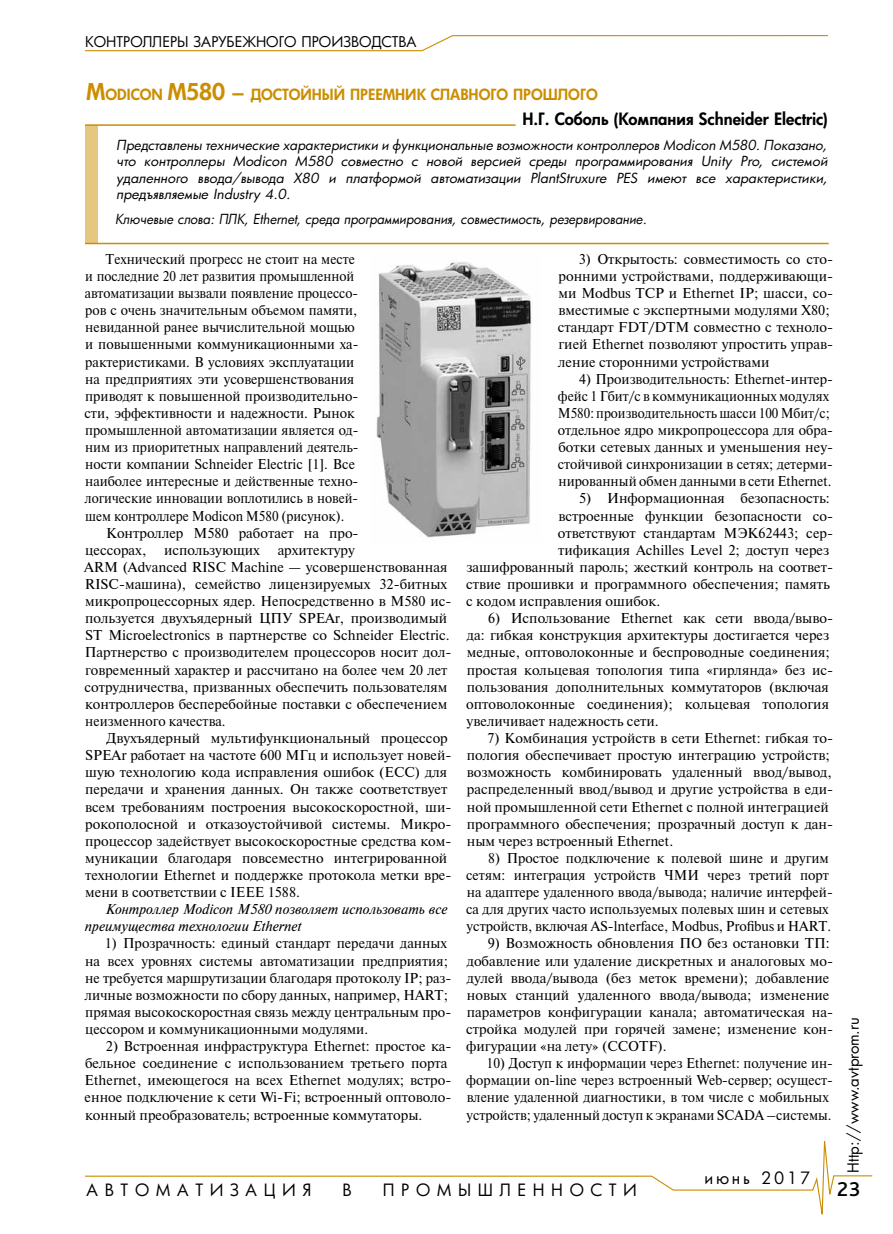
<style>
.page{position:relative;width:893px;height:1234px;background:#fff}
.page>*{position:absolute;margin:0;border:0;box-sizing:border-box;transform-origin:0 0}
.t1{font:500 21px "Bliss Pro";color:#000}
.t2{font:800 16.5px "Futura Cyr";color:#000}
.t3{font:16.5px "Futura Cyr";letter-spacing:.4em;color:#000}
.t4{font:800 15px "Futura Cyr";color:#cc8e00}
.t5{font:15px "Futura Cyr";color:#000}
.t6{font:14.4px "Futura Cyr";color:#000}
.t7{font:14.25px/17.1px "Newton";color:#000}
.t8{font:14.25px/17.2px "Newton";color:#000;scale:.95 1}
.t9{font:14.25px "Newton";color:#000;scale:.93 1}
.t10{font:14.25px "Newton";color:#000;scale:.96 1}
.t11{font:italic 14.25px/17.1px "Newton";color:#000}
.t12{font:italic 13.5px/16.2px "Futura Cyr";color:#000;text-align:justify}
.t13{font:italic 13.5px "Futura Cyr";color:#000;scale:.96 1}
.s1{font-size:22.5px}
</style>
<div class="page">
<svg style="left:85px;top:1141px;width:788px;height:74px"></svg>
<svg style="left:85px;top:35px;width:743px;height:17px"></svg>
<div style="left:85px;top:125px;width:12px;height:118px;background:#e5c780"></div>
<hr style="left:85px;top:124px;width:431px;height:2px;background:#cc8e00">
<hr style="left:85px;top:243px;width:744px;height:1px;background:#cc8e00">
<img style="left:376px;top:262px;width:156px;height:276px">
<p class="t6" style="left:85px;top:33px;width:333px">Контроллеры зарубежного производства</p>
<p class="t4" style="left:87px;top:86px;width:29px"><span class="s1">M</span>odico</p>
<p class="t4" style="left:152px;top:86px;width:111px">n <span class="s1">M580 –</span> досто</p>
<p class="t4" style="left:300px;top:86px;width:60px">йный преемник</p>
<p class="t4" style="left:431px;top:86px;width:11px">славного</p>
<p class="t4" style="left:513px;top:86px;width:11px">про</p>
<p class="t4" style="left:543px;top:86px;width:26px">шлого</p>
<p class="t2" style="left:522px;top:109px;width:307px">Н.Г. Соболь (Компания Schneider Electric)</p>
<p class="t12" style="left:116px;top:137px;width:713px">Представлены технические характеристики и функциональные возможности контроллеров Modicon M580. Показано, что контроллеры Modicon M580 совместно с новой версией среды программирования Unity Pro, системой удаленного ввода/вывода X80 и платформой автоматизации PlantStruxure PES имеют все характеристики, предъявляемые Industry 4.0.</p>
<p class="t13" style="left:115px;top:210px;width:555px">Ключевые слова: ПЛК, Ethernet, среда программирования, совместимость, резервирование.</p>
<p class="t8" style="left:106px;top:250px;width:264px">Технический прогресс не стоит на месте</p>
<p class="t9" style="left:85px;top:265px;width:291px">и последние 20 лет развития промышленной</p>
<p class="t9" style="left:85px;top:282px;width:295px">автоматизации вызвали появление процессо-</p>
<p class="t8" style="left:85px;top:301px;width:288px">ров с очень значительным объемом памяти,</p>
<p class="t10" style="left:85px;top:317px;width:282px">невиданной ранее вычислительной мощью</p>
<p class="t7" style="left:85px;top:335px;width:275px">и повышенными коммуникационными ха-</p>
<p class="t7" style="left:85px;top:352px;width:270px">рактеристиками. В условиях эксплуатации</p>
<p class="t7" style="left:85px;top:369px;width:271px">на предприятиях эти усовершенствования</p>
<p class="t7" style="left:85px;top:387px;width:275px">приводят к повышенной производительно-</p>
<p class="t7" style="left:85px;top:404px;width:272px">сти, эффективности и надежности. Рынок</p>
<p class="t8" style="left:85px;top:421px;width:289px">промышленной автоматизации является од-</p>
<p class="t8" style="left:85px;top:438px;width:289px">ним из приоритетных направлений деятель-</p>
<p class="t7" style="left:85px;top:455px;width:271px">ности компании Schneider Electric [1]. Все</p>
<p class="t10" style="left:85px;top:471px;width:286px">наиболее интересные и действенные техно-</p>
<p class="t9" style="left:85px;top:488px;width:295px">логические инновации воплотились в новей-</p>
<p class="t9" style="left:85px;top:505px;width:280px">шем контроллере Modicon M580 (рисунок).</p>
<p class="t7" style="left:106px;top:523px;width:254px">Контроллер M580 работает на про-</p>
<p class="t7" style="left:85px;top:540px;width:271px">цессорах, использующих архитектуру</p>
<p class="t7" style="left:84px;top:558px;width:365px">ARM (Advanced RISC Machine — усовершенствованная</p>
<p class="t7" style="left:85px;top:575px;width:364px">RISC-машина), семейство лицензируемых 32‑битных</p>
<p class="t7" style="left:85px;top:592px;width:368px">микропроцессорных ядер. Непосредственно в M580 ис-</p>
<p class="t7" style="left:85px;top:609px;width:364px">пользуется двухъядерный ЦПУ SPEAr, производимый</p>
<p class="t7" style="left:85px;top:626px;width:366px">ST Microelectronics в партнерстве со Schneider Electric.</p>
<p class="t7" style="left:85px;top:643px;width:368px">Партнерство с производителем процессоров носит дол-</p>
<p class="t7" style="left:85px;top:660px;width:364px">говременный характер и рассчитано на более чем 20 лет</p>
<p class="t7" style="left:84px;top:677px;width:364px">сотрудничества, призванных обеспечить пользователям</p>
<p class="t7" style="left:85px;top:694px;width:364px">контроллеров бесперебойные поставки с обеспечением</p>
<p class="t10" style="left:85px;top:710px;width:148px">неизменного качества.</p>
<p class="t7" style="left:106px;top:729px;width:343px">Двухъядерный мультифункциональный процессор</p>
<p class="t7" style="left:85px;top:746px;width:368px">SPEAr работает на частоте 600 MГц и использует новей-</p>
<p class="t7" style="left:85px;top:763px;width:364px">шую технологию кода исправления ошибок (ECC) для</p>
<p class="t7" style="left:85px;top:780px;width:364px">передачи и хранения данных. Он также соответствует</p>
<p class="t7" style="left:85px;top:797px;width:368px">всем требованиям построения высокоскоростной, ши-</p>
<p class="t7" style="left:85px;top:814px;width:368px">рокополосной и отказоустойчивой системы. Микро-</p>
<p class="t7" style="left:85px;top:831px;width:368px">процессор задействует высокоскоростные средства ком-</p>
<p class="t7" style="left:85px;top:848px;width:364px">муникации благодаря повсеместно интегрированной</p>
<p class="t7" style="left:85px;top:865px;width:368px">технологии Ethernet и поддержке протокола метки вре-</p>
<p class="t7" style="left:85px;top:882px;width:216px">мени в соответствии с IEEE 1588.</p>
<p class="t11" style="left:85px;top:900px;width:364px;text-indent:21px">Контроллер Modicon M580 позволяет использовать все преимущества технологии Ethernet</p>
<p class="t7" style="left:85px;top:934px;width:368px;text-indent:20px">1) Прозрачность: единый стандарт передачи данных на всех уровнях системы автоматизации предприятия; не требуется маршрутизации благодаря протоколу IP; раз&shy;личные возможности по сбору данных, например, HART; прямая высокоскоростная связь между центральным про&shy;цессором и коммуникационными модулями.</p>
<p class="t7" style="left:85px;top:1036px;width:368px;text-indent:21px">2) Встроенная инфраструктура Ethernet: простое ка&shy;бельное соединение с использованием третьего порта Ethernet, имеющегося на всех Ethernet модулях; встро&shy;енное подключение к сети Wi-Fi; встроенный оптоволо&shy;конный преобразователь; встроенные коммутаторы.</p>
<p class="t7" style="left:558px;top:250px;width:277px;text-indent:21px">3) Открытость: совместимость со сто&shy;ронними устройствами, поддерживающи&shy;ми Modbus TCP и Ethernet IP; шасси, со&shy;вместимые с экспертными модулями Х80; стандарт FDT/DTM совместно с техноло&shy;гией Ethernet позволяют упростить управ&shy;ление сторонними устройствами</p>
<p class="t7" style="left:558px;top:369px;width:277px;text-indent:21px">4) Производительность: Ethernet-интер&shy;фейс 1 Гбит/с в коммуникационных модулях M580: производительность шасси 100 Мбит/с; отдельное ядро микропроцессора для обра&shy;ботки сетевых данных и уменьшения неу&shy;стойчивой синхронизации в сетях; детерми&shy;нированный обмен данными в сети Ethernet.</p>
<p class="t7" style="left:579px;top:489px;width:252px">5) Информационная безопасность:</p>
<p class="t7" style="left:558px;top:506px;width:276px">встроенные функции безопасности со-</p>
<p class="t7" style="left:558px;top:523px;width:277px">ответствуют стандартам МЭК62443; сер-</p>
<p class="t7" style="left:558px;top:540px;width:272px">тификация Achilles Level 2; доступ через</p>
<p class="t7" style="left:466px;top:558px;width:368px">зашифрованный пароль; жесткий контроль на соответ-</p>
<p class="t7" style="left:466px;top:575px;width:365px">ствие прошивки и программного обеспечения; память</p>
<p class="t7" style="left:466px;top:592px;width:196px">с кодом исправления ошибок.</p>
<p class="t7" style="left:466px;top:609px;width:369px;text-indent:22px">6) Использование Ethernet как сети ввода/выво&shy;да: гибкая конструкция архитектуры достигается через медные, оптоволоконные и беспроводные соединения; простая кольцевая топология типа «гирлянда» без ис&shy;пользования дополнительных коммутаторов (включая оптоволоконные соединения); кольцевая топология увеличивает надежность сети.</p>
<p class="t7" style="left:467px;top:729px;width:368px;text-indent:21px">7) Комбинация устройств в сети Ethernet: гибкая то&shy;пология обеспечивает простую интеграцию устройств; возможность комбинировать удаленный ввод/вывод, распределенный ввод/вывод и другие устройства в еди&shy;ной промышленной сети Ethernet с полной интеграцией программного обеспечения; прозрачный доступ к дан&shy;ным через встроенный Ethernet.</p>
<p class="t7" style="left:466px;top:848px;width:368px;text-indent:22px">8) Простое подключение к полевой шине и другим сетям: интеграция устройств ЧМИ через третий порт на адаптере удаленного ввода/вывода; наличие интерфей&shy;са для других часто используемых полевых шин и сетевых устройств, включая AS-lnterface, Modbus, Profibus и HART.</p>
<p class="t7" style="left:466px;top:934px;width:369px;text-indent:22px">9) Возможность обновления ПО без остановки ТП: добавление или удаление дискретных и аналоговых мо&shy;дулей ввода/вывода (без меток времени); добавление новых станций удаленного ввода/вывода; изменение параметров конфигурации канала; автоматическая на&shy;стройка модулей при горячей замене; изменение кон&shy;фигурации «на лету» (CCOTF).</p>
<p class="t8" style="left:466px;top:1053px;width:387px;text-indent:20px">10) Доступ к информации через Ethernet: получение ин&shy;формации on-line через встроенный Web-сервер; осущест&shy;вление удаленной диагностики, в том числе с мобильных устройств; удаленный доступ к экранами SCADA –системы.</p>
<p class="t5" style="left:844px;top:1172px;width:157px;rotate:-90deg">Http://www.avtprom.ru</p>
<p class="t3" style="left:704px;top:1167px;width:107px">июнь 2017</p>
<p class="t3" style="left:87px;top:1179px;width:226px">АВТОМАТИЗАЦИЯ</p>
<p class="t3" style="left:342px;top:1179px;width:11px">В</p>
<p class="t3" style="left:383px;top:1179px;width:256px">ПРОМЫШЛЕННОСТИ</p>
<h1 class="t1" style="left:837px;top:1176px;width:25px">23</h1>
</div>
